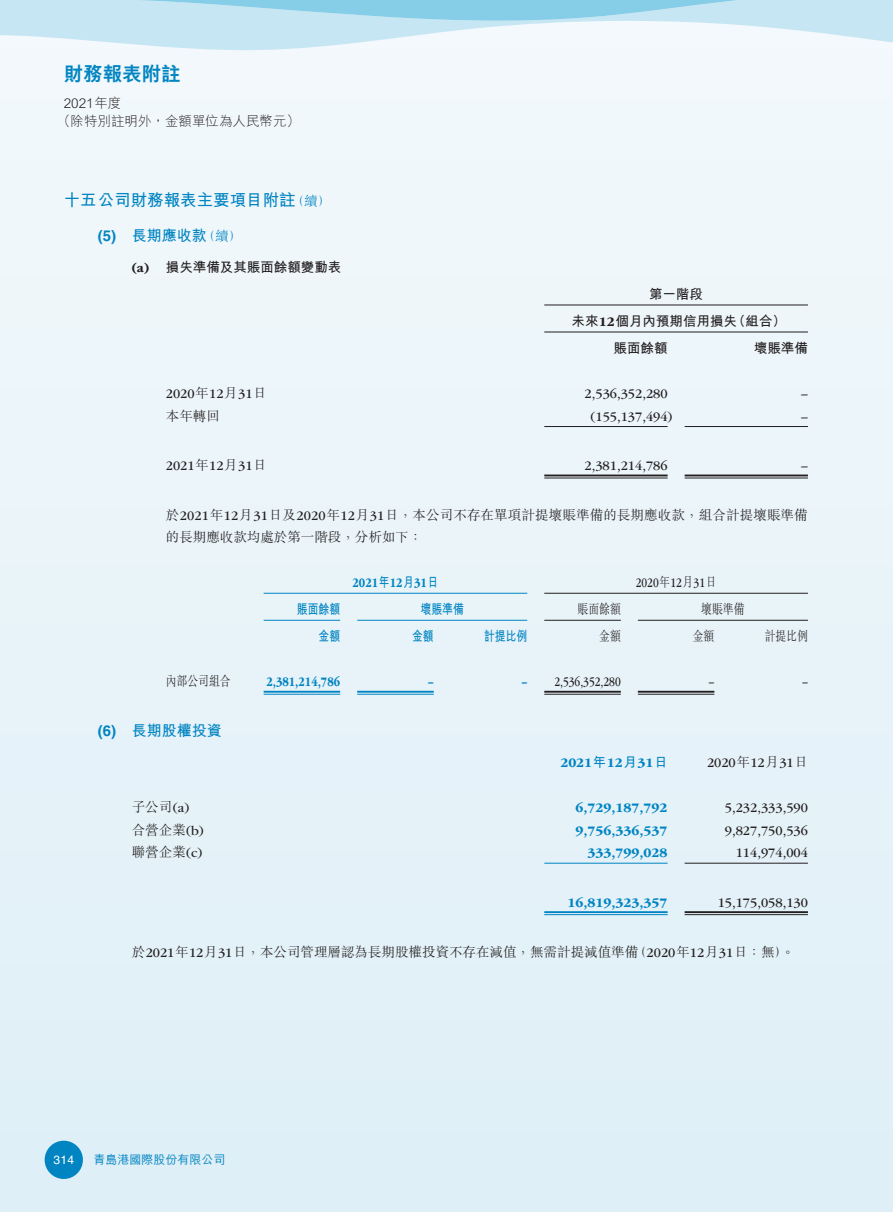
<style>
.page{position:relative;width:893px;height:1212px;background:#e8f3f9}
.page>*{position:absolute;margin:0;border:0;box-sizing:border-box;transform-origin:0 0}
.t1{font:800 19.5px "M Hei HK";color:#0084c2}
.t2{font:700 16.5px "M Hei HK";color:#0084c2}
.t3{font:700 15px "M Hei HK";color:#0084c2}
.t4{font:300 13.5px/22.5px "M Sung HK";color:#231f20}
.t5{font:13.5px "ITC Garamond Std";color:#231f20}
.t6{font:700 13.5px "ITC Garamond Std";color:#0084c2}
.t7{font:700 13.5px "M Hei HK";color:#231f20}
.t8{font:13.5px "ITC Garamond Std";color:#231f20;scale:.8 1}
.t9{font:700 13.5px "ITC Garamond Std";color:#0084c2;scale:.8 1}
.t10{font:300 13.5px/18px "M Hei HK";color:#231f20}
.t11{font:300 13.5px "M Sung HK";color:#231f20;scale:.8 1}
.t12{font:700 13.5px "M Hei HK";color:#0084c2;scale:.8 1}
.t13{font:500 12px "M Hei HK";color:#0084c2}
.t14{font:12px "Helvetica LT Std";color:#fff}
.s1{font-family:"M Sung HK";font-weight:300;font-size:13.5px}
.s2{font-family:"Helvetica LT Std"}
.s3{font-family:"ITC Garamond Std"}
.s4{font-family:"M Sung HK";font-weight:300}
.s5{font-family:"ITC Garamond Std";font-weight:400}
.s6{font-family:"M Hei HK"}
.s7{font-weight:700;color:#0084c2}
</style>
<div class="page">
<svg style="left:0;top:43px;width:893px;height:7px;fill:#f3f9fc"></svg>
<svg style="left:0;top:0;width:893px;height:43px"></svg>
<div style="left:45px;top:1141px;width:38px;height:38px;background:#0084c2;border-radius:50%"></div>
<hr style="left:544px;top:305px;width:264px;height:1px;background:#231f20">
<hr style="left:544px;top:332px;width:264px;height:1px;background:#231f20">
<hr style="left:544px;top:426px;width:124px;height:1px;background:#231f20">
<hr style="left:685px;top:426px;width:123px;height:1px;background:#231f20">
<hr style="left:544px;top:474px;width:124px;height:2px;background:#231f20">
<hr style="left:544px;top:478px;width:124px;height:1px;background:#231f20">
<hr style="left:685px;top:474px;width:123px;height:2px;background:#231f20">
<hr style="left:685px;top:478px;width:123px;height:1px;background:#231f20">
<hr style="left:264px;top:593px;width:263px;height:1px;background:#0084c2">
<hr style="left:544px;top:593px;width:264px;height:1px;background:#231f20">
<hr style="left:264px;top:620px;width:76px;height:1px;background:#0084c2">
<hr style="left:357px;top:620px;width:170px;height:1px;background:#0084c2">
<hr style="left:544px;top:620px;width:77px;height:1px;background:#231f20">
<hr style="left:638px;top:620px;width:170px;height:1px;background:#231f20">
<hr style="left:264px;top:691px;width:76px;height:2px;background:#0084c2">
<hr style="left:264px;top:694px;width:76px;height:1px;background:#0084c2">
<hr style="left:357px;top:691px;width:77px;height:2px;background:#0084c2">
<hr style="left:357px;top:694px;width:77px;height:1px;background:#0084c2">
<hr style="left:544px;top:691px;width:77px;height:2px;background:#231f20">
<hr style="left:544px;top:694px;width:77px;height:1px;background:#231f20">
<hr style="left:638px;top:691px;width:76px;height:2px;background:#231f20">
<hr style="left:638px;top:694px;width:76px;height:1px;background:#231f20">
<hr style="left:544px;top:863px;width:124px;height:1px;background:#0084c2">
<hr style="left:685px;top:863px;width:123px;height:1px;background:#231f20">
<hr style="left:544px;top:911px;width:124px;height:2px;background:#0084c2">
<hr style="left:544px;top:914px;width:124px;height:1px;background:#0084c2">
<hr style="left:685px;top:911px;width:123px;height:2px;background:#231f20">
<hr style="left:685px;top:914px;width:123px;height:1px;background:#231f20">
<h1 class="t1" style="left:64px;top:64px;width:118px">財務報表附註</h1>
<p class="t10" style="left:57px;top:94px;width:244px;text-indent:7px">2021年度<br>（除特別註明外，金額單位為人民幣元）</p>
<p class="t2" style="left:64px;top:188px;width:269px">十五公司財務報表主要項目附註<span class="s1">（續）</span></p>
<p class="t3" style="left:98px;top:225px;width:146px"><span class="s2">(5)</span> 長期應收款<span class="s1">（續）</span></p>
<p class="t7" style="left:132px;top:258px;width:211px"><span class="s3">(a)</span> 損失準備及其賬面餘額變動表</p>
<p class="t7" style="left:649px;top:284px;width:55px">第一階段</p>
<p class="t7" style="left:572px;top:311px;width:216px">未來<span class="s3">12</span>個月內預期信用損失（組合）</p>
<p class="t7" style="left:614px;top:338px;width:55px">賬面餘額</p>
<p class="t7" style="left:754px;top:338px;width:55px">壞賬準備</p>
<p class="t5" style="left:166px;top:386px;width:102px">2020<span class="s4">年</span>12<span class="s4">月</span>31<span class="s4">日</span></p>
<p class="t5" style="left:585px;top:386px;width:85px">2,536,352,280</p>
<p class="t5" style="left:801px;top:386px;width:8px">–</p>
<p class="t4" style="left:166px;top:404px;width:55px">本年轉回</p>
<p class="t5" style="left:590px;top:409px;width:84px">(155,137,494)</p>
<p class="t5" style="left:801px;top:409px;width:8px">–</p>
<p class="t5" style="left:166px;top:459px;width:102px">2021<span class="s4">年</span>12<span class="s4">月</span>31<span class="s4">日</span></p>
<p class="t5" style="left:585px;top:459px;width:85px">2,381,214,786</p>
<p class="t5" style="left:801px;top:459px;width:8px">–</p>
<p class="t4" style="left:166px;top:503px;width:643px">於<span class="s5">2021</span>年<span class="s5">12</span>月<span class="s5">31</span>日及<span class="s5">2020</span>年<span class="s5">12</span>月<span class="s5">31</span>日，本公司不存在單項計提壞賬準備的長期應收款，組合計提壞賬準備的長期應收款均處於第一階段，分析如下：</p>
<p class="t9" style="left:353px;top:575px;width:109px">2021<span class="s6">年</span>12<span class="s6">月</span>31<span class="s6">日</span></p>
<p class="t8" style="left:636px;top:576px;width:102px">2020<span class="s4">年</span>12<span class="s4">月</span>31<span class="s4">日</span></p>
<p class="t12" style="left:297px;top:600px;width:55px">賬面餘額</p>
<p class="t12" style="left:421px;top:600px;width:56px">壞賬準備</p>
<p class="t11" style="left:578px;top:600px;width:55px">賬面餘額</p>
<p class="t11" style="left:701px;top:600px;width:55px">壞賬準備</p>
<p class="t12" style="left:319px;top:627px;width:29px">金額</p>
<p class="t12" style="left:412px;top:627px;width:28px">金額</p>
<p class="t12" style="left:484px;top:627px;width:55px">計提比例</p>
<p class="t11" style="left:599px;top:627px;width:28px">金額</p>
<p class="t11" style="left:693px;top:627px;width:28px">金額</p>
<p class="t11" style="left:765px;top:627px;width:55px">計提比例</p>
<p class="t11" style="left:166px;top:672px;width:82px">內部公司組合</p>
<p class="t9" style="left:266px;top:674px;width:94px">2,381,214,786</p>
<p class="t9" style="left:428px;top:674px;width:8px">–</p>
<p class="t8" style="left:522px;top:675px;width:125px"><span class="s7">–</span> 2,536,352,280</p>
<p class="t8" style="left:709px;top:675px;width:8px">–</p>
<p class="t8" style="left:802px;top:675px;width:8px">–</p>
<p class="t3" style="left:98px;top:720px;width:126px"><span class="s2">(6)</span> 長期股權投資</p>
<p class="t6" style="left:560px;top:755px;width:109px">2021<span class="s6">年</span>12<span class="s6">月</span>31<span class="s6">日</span></p>
<p class="t5" style="left:707px;top:756px;width:102px">2020<span class="s4">年</span>12<span class="s4">月</span>31<span class="s4">日</span></p>
<p class="t4" style="left:132px;top:795px;width:59px">子公司<span class="s5">(a)</span></p>
<p class="t6" style="left:575px;top:800px;width:94px">6,729,187,792</p>
<p class="t5" style="left:725px;top:801px;width:85px">5,232,333,590</p>
<p class="t4" style="left:132px;top:818px;width:74px">合營企業<span class="s5">(b)</span></p>
<p class="t6" style="left:575px;top:823px;width:94px">9,756,336,537</p>
<p class="t5" style="left:725px;top:823px;width:85px">9,827,750,536</p>
<p class="t4" style="left:132px;top:840px;width:72px">聯營企業<span class="s5">(c)</span></p>
<p class="t6" style="left:588px;top:845px;width:82px">333,799,028</p>
<p class="t5" style="left:736px;top:846px;width:74px">114,974,004</p>
<p class="t6" style="left:567px;top:895px;width:102px">16,819,323,357</p>
<p class="t5" style="left:718px;top:895px;width:92px">15,175,058,130</p>
<p class="t4" style="left:132px;top:940px;width:664px">於<span class="s5">2021</span>年<span class="s5">12</span>月<span class="s5">31</span>日，本公司管理層認為長期股權投資不存在減值，無需計提減值準備（<span class="s5">2020</span>年<span class="s5">12</span>月<span class="s5">31</span>日：無）。</p>
<p class="t14" style="left:53px;top:1152px;width:22px">314</p>
<p class="t13" style="left:94px;top:1151px;width:133px">青島港國際股份有限公司</p>
</div>
